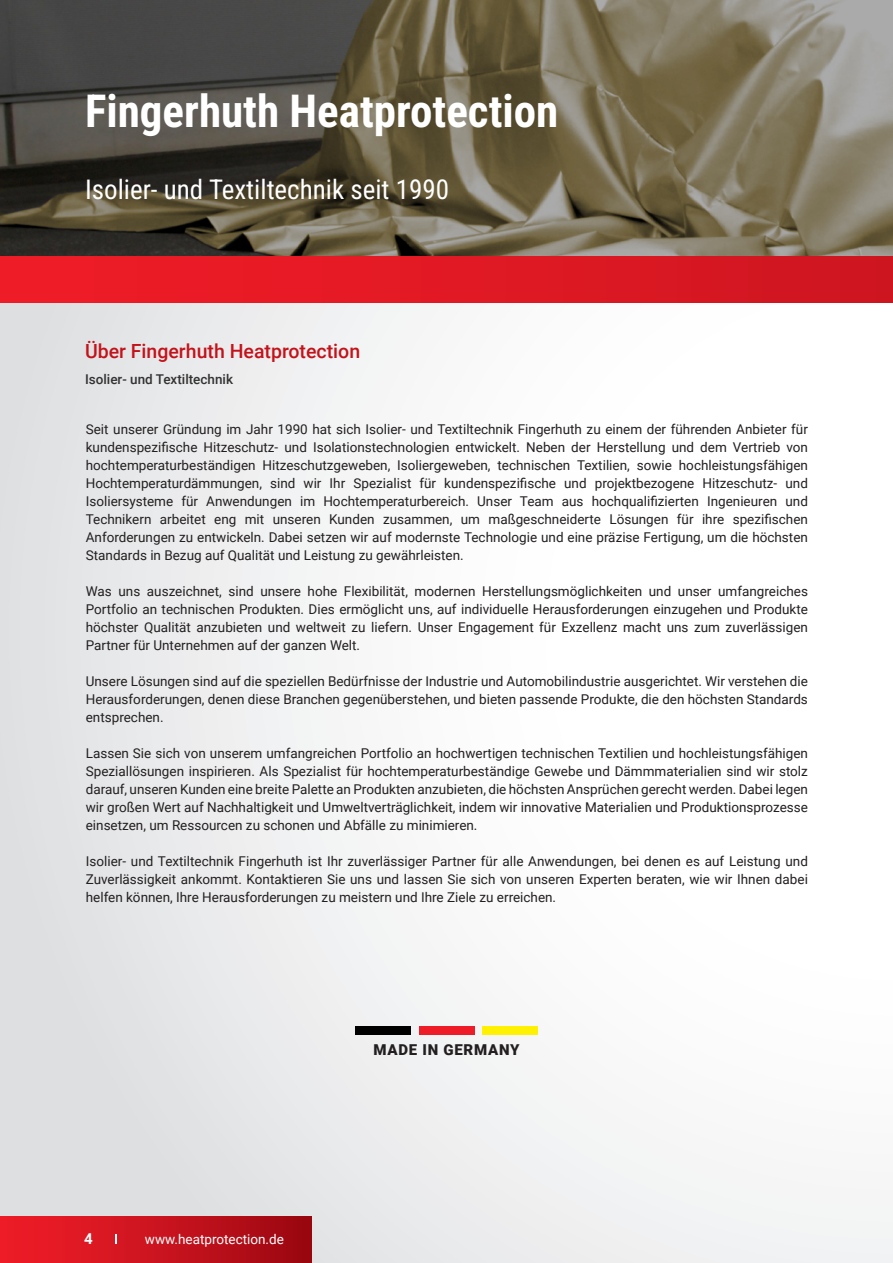
<style>
.page{position:relative;width:893px;height:1263px;background:#fff}
.page>*{position:absolute;margin:0;border:0;box-sizing:border-box;transform-origin:0 0}
.BODY{font:700 45px "Roboto Condensed";color:#fff}
.BODY-2{font:27px "Roboto Condensed";color:#fff}
.BODY-3{font:500 19.5px "Roboto";color:#c4121a}
.BODY-4{font:900 15px "Roboto";letter-spacing:.05em;color:#231f20}
.t1{font:700 15px "Roboto";color:#fff}
.BODY-5{font:13.5px/18px "Roboto";color:#231f20;text-align:justify}
.BODY-6{font:500 13.5px "Roboto";color:#333233}
.t2{font:13.5px "Roboto";color:#fff}
</style>
<div class="page">
<div style="left:0;top:0;width:893px;height:1263px;background:linear-gradient(to right,#e2e3e5,#fff)"></div>
<div style="left:0;top:1216px;width:312px;height:47px;background:linear-gradient(to right,#f41f2a,#9d0812)"></div>
<div style="left:0;top:254px;width:893px;height:49px;background:linear-gradient(to right,#f11d27,#cf1621)"></div>
<svg style="left:0;top:0;width:893px;height:255px;background:#665f4e"></svg>
<div style="left:355px;top:1026px;width:55px;height:9px;background:#000"></div>
<div style="left:419px;top:1026px;width:55px;height:9px;background:#ee1c26"></div>
<div style="left:483px;top:1026px;width:55px;height:9px;background:#fff101"></div>
<p class="BODY" style="left:85px;top:79px;width:475px">Fingerhuth Heatprotection</p>
<p class="BODY-2" style="left:85px;top:170px;width:366px">Isolier- und Textiltechnik seit 1990</p>
<p class="BODY-3" style="left:85px;top:337px;width:277px">Über Fingerhuth Heatprotection</p>
<p class="BODY-6" style="left:85px;top:369px;width:150px">Isolier- und Textiltechnik</p>
<p class="BODY-5" style="left:86px;top:420px;width:724px">Seit unserer Gründung im Jahr 1990 hat sich Isolier- und Textiltechnik Fingerhuth zu einem der führenden Anbieter für kundenspezifische Hitzeschutz- und Isolationstechnologien entwickelt. Neben der Herstellung und dem Vertrieb von hochtemperaturbeständigen Hitzeschutzgeweben, Isoliergeweben, technischen Textilien, sowie hochleistungsfähigen Hochtemperaturdämmungen, sind wir Ihr Spezialist für kundenspezifische und projektbezogene Hitzeschutz- und Isoliersysteme für Anwendungen im Hochtemperaturbereich. Unser Team aus hochqualifizierten Ingenieuren und Technikern arbeitet eng mit unseren Kunden zusammen, um maßgeschneiderte Lösungen für ihre spezifischen Anforderungen zu entwickeln. Dabei setzen wir auf modernste Technologie und eine präzise Fertigung, um die höchsten Standards in Bezug auf Qualität und Leistung zu gewährleisten.</p>
<p class="BODY-5" style="left:86px;top:582px;width:724px">Was uns auszeichnet, sind unsere hohe Flexibilität, modernen Herstellungsmöglichkeiten und unser umfangreiches Portfolio an technischen Produkten. Dies ermöglicht uns, auf individuelle Herausforderungen einzugehen und Produkte höchster Qualität anzubieten und weltweit zu liefern. Unser Engagement für Exzellenz macht uns zum zuverlässigen Partner für Unternehmen auf der ganzen Welt.</p>
<p class="BODY-5" style="left:86px;top:672px;width:724px">Unsere Lösungen sind auf die speziellen Bedürfnisse der Industrie und Automobilindustrie ausgerichtet. Wir verstehen die Herausforderungen, denen diese Branchen gegenüberstehen, und bieten passende Produkte, die den höchsten Standards entsprechen.</p>
<p class="BODY-5" style="left:86px;top:744px;width:724px">Lassen Sie sich von unserem umfangreichen Portfolio an hochwertigen technischen Textilien und hochleistungsfähigen Speziallösungen inspirieren. Als Spezialist für hochtemperaturbeständige Gewebe und Dämmmaterialien sind wir stolz darauf, unseren Kunden eine breite Palette an Produkten anzubieten, die höchsten Ansprüchen gerecht werden. Dabei legen wir großen Wert auf Nachhaltigkeit und Umweltverträglichkeit, indem wir innovative Materialien und Produktionsprozesse einsetzen, um Ressourcen zu schonen und Abfälle zu minimieren.</p>
<p class="BODY-5" style="left:86px;top:852px;width:724px">Isolier- und Textiltechnik Fingerhuth ist Ihr zuverlässiger Partner für alle Anwendungen, bei denen es auf Leistung und Zuverlässigkeit ankommt. Kontaktieren Sie uns und lassen Sie sich von unseren Experten beraten, wie wir Ihnen dabei helfen können, Ihre Herausforderungen zu meistern und Ihre Ziele zu erreichen.</p>
<p class="t1" style="left:84px;top:1228px;width:10px">4</p>
<p class="t2" style="left:145px;top:1229px;width:141px">www.heatprotection.de</p>
<p class="BODY-4" style="left:373px;top:1039px;width:148px">MADE IN GERMANY</p>
</div>
